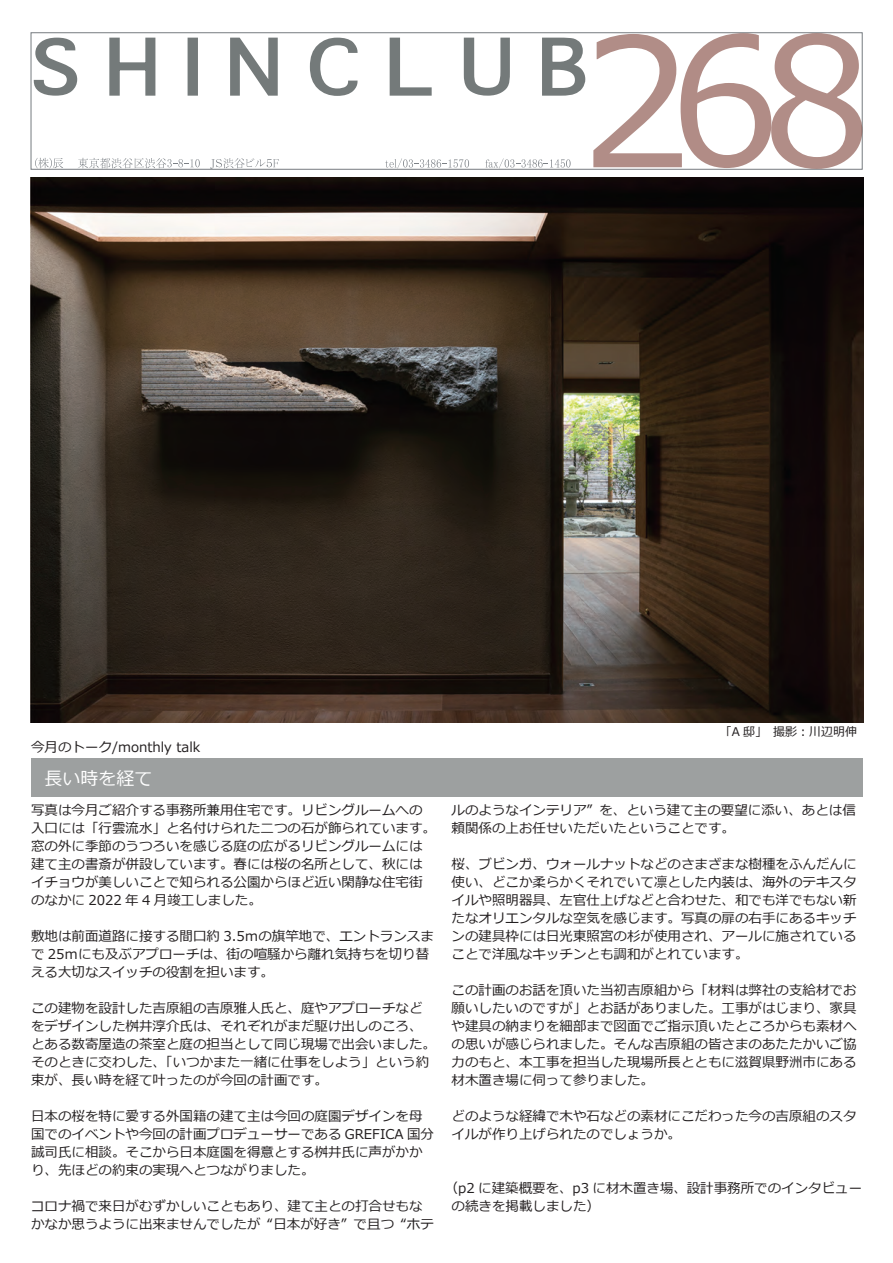
<style>
.page{position:relative;width:893px;height:1263px;background:#fff}
.page>*{position:absolute;margin:0;border:0;box-sizing:border-box;transform-origin:0 0}
.t1{font:18px "Meiryo";color:#fff}
.t2{font:13.5px/18px "Meiryo";color:#231f20}
.t3{font:12px "Meiryo";color:#231f20}
</style>
<div class="page">
<div style="left:31px;top:759px;width:831px;height:38px;background:#9da0a0"></div>
<svg style="left:34px;top:38px;width:43px;height:58px"></svg>
<div style="left:31px;top:32px;width:832px;height:138px;border:1px solid #767b80"></div>
<svg style="left:109px;top:38px;width:46px;height:58px"></svg>
<div style="left:188px;top:38px;width:10px;height:58px;background:#747a7a"></div>
<svg style="left:230px;top:38px;width:48px;height:58px"></svg>
<svg style="left:310px;top:38px;width:47px;height:58px"></svg>
<svg style="left:390px;top:38px;width:42px;height:58px"></svg>
<svg style="left:464px;top:38px;width:46px;height:58px"></svg>
<svg style="left:542px;top:38px;width:43px;height:58px"></svg>
<svg style="left:35px;top:158px;width:28px;height:11px"></svg>
<svg style="left:78px;top:158px;width:122px;height:11px"></svg>
<svg style="left:210px;top:158px;width:69px;height:11px"></svg>
<svg style="left:385px;top:158px;width:84px;height:11px"></svg>
<svg style="left:485px;top:158px;width:86px;height:11px"></svg>
<svg style="left:593px;top:33px;width:269px;height:136px"></svg>
<img style="left:31px;top:177px;width:833px;height:545px">
<p class="t2" style="left:31px;top:739px;width:171px">今月のトーク/monthly talk</p>
<h1 class="t1" style="left:44px;top:765px;width:110px">長い時を経て</h1>
<p class="t2" style="left:31px;top:802px;width:406px">写真は今月ご紹介する事務所兼用住宅です。リビングルームへの入口には「行雲流水」と名付けられた二つの石が飾られています。窓の外に季節のうつろいを感じる庭の広がるリビングルームには建て主の書斎が併設しています。春には桜の名所として、秋にはイチョウが美しいことで知られる公園からほど近い閑静な住宅街のなかに 2022 年 4 月竣工しました。</p>
<p class="t2" style="left:31px;top:928px;width:404px">敷地は前面道路に接する間口約 3.5ｍの旗竿地で、エントランスまで 25ｍにも及ぶアプローチは、街の喧騒から離れ気持ちを切り替える大切なスイッチの役割を担います。</p>
<p class="t2" style="left:31px;top:1000px;width:406px">この建物を設計した吉原組の吉原雅人氏と、庭やアプローチなどをデザインした桝井淳介氏は、それぞれがまだ駆け出しのころ、とある数寄屋造の茶室と庭の担当として同じ現場で出会いました。そのときに交わした、「いつかまた一緒に仕事をしよう」という約束が、長い時を経て叶ったのが今回の計画です。</p>
<p class="t2" style="left:31px;top:1108px;width:405px">日本の桜を特に愛する外国籍の建て主は今回の庭園デザインを母国でのイベントや今回の計画プロデューサーである GREFICA 国分誠司氏に相談。そこから日本庭園を得意とする桝井氏に声がかかり、先ほどの約束の実現へとつながりました。</p>
<p class="t2" style="left:31px;top:1198px;width:404px">コロナ禍で来日がむずかしいこともあり、建て主との打合せもなかなか思うように出来ませんでしたが “日本が好き” で且つ “ホテ</p>
<p class="t3" style="left:720px;top:723px;width:139px">「A 邸」　撮影︓川辺明伸</p>
<p class="t2" style="left:452px;top:802px;width:406px">ルのようなインテリア” を、という建て主の要望に添い、あとは信頼関係の上お任せいただいたということです。</p>
<p class="t2" style="left:452px;top:856px;width:406px;text-align:justify">桜、ブビンガ、ウォールナットなどのさまざまな樹種をふんだんに使い、どこか柔らかくそれでいて凛とした内装は、海外のテキスタイルや照明器具、左官仕上げなどと合わせた、和でも洋でもない新たなオリエンタルな空気を感じます。写真の扉の右手にあるキッチンの建具枠には日光東照宮の杉が使用され、アールに施されていることで洋風なキッチンとも調和がとれています。</p>
<p class="t2" style="left:452px;top:982px;width:406px;text-align:justify">この計画のお話を頂いた当初吉原組から「材料は弊社の支給材でお願いしたいのですが」とお話がありました。工事がはじまり、家具や建具の納まりを細部まで図面でご指示頂いたところからも素材への思いが感じられました。そんな吉原組の皆さまのあたたかいご協力のもと、本工事を担当した現場所長とともに滋賀県野洲市にある材木置き場に伺って参りました。</p>
<p class="t2" style="left:452px;top:1108px;width:406px">どのような経緯で木や石などの素材にこだわった今の吉原組のスタイルが作り上げられたのでしょうか。</p>
<p class="t2" style="left:452px;top:1180px;width:412px;text-indent:-7px">（p2 に建築概要を、p3 に材木置き場、設計事務所でのインタビューの続きを掲載しました）</p>
</div>
